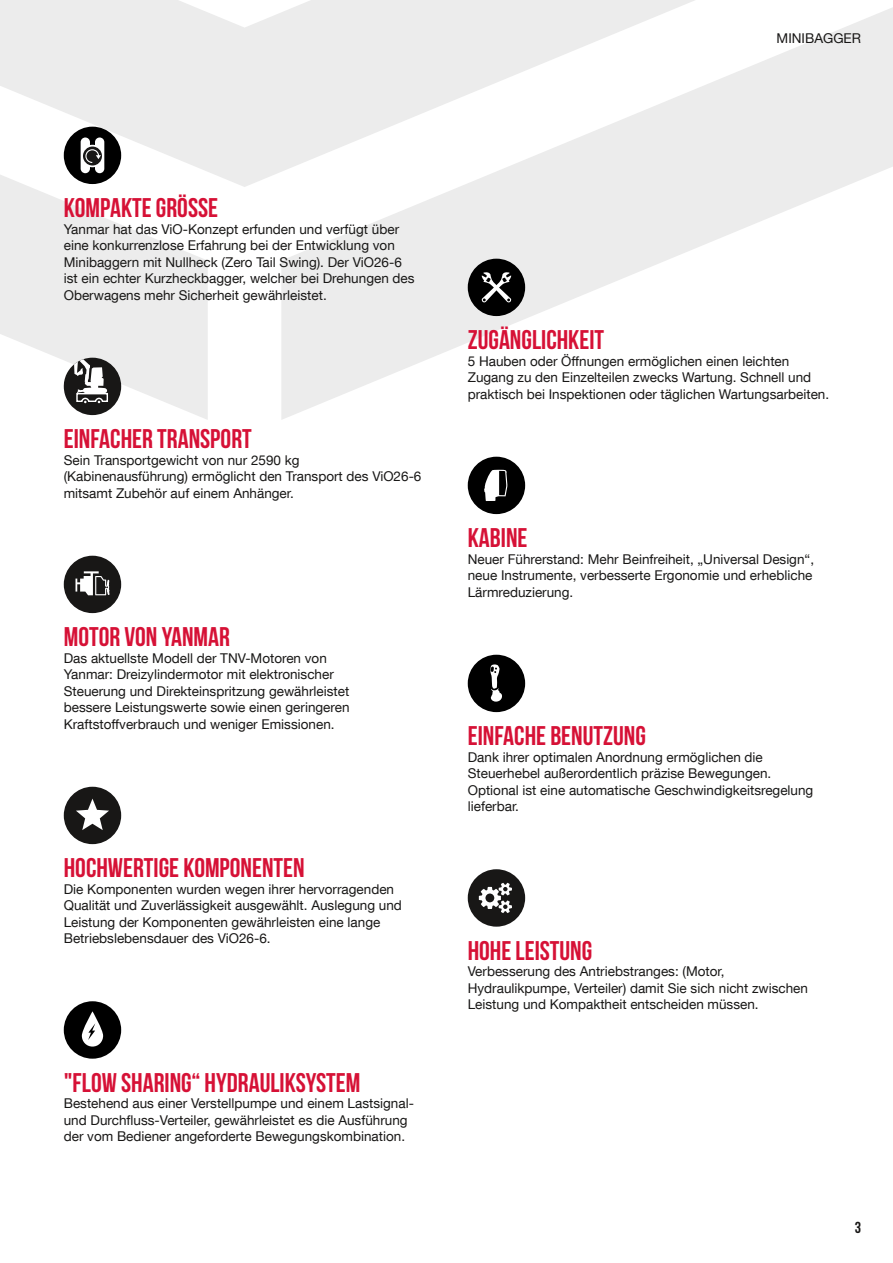
<style>
.page{position:relative;width:893px;height:1263px;background:#fff}
.page>*{position:absolute;margin:0;border:0;box-sizing:border-box;transform-origin:0 0}
.t1{font:700 27px "Bebas Neue";color:#d61136}
.t2{font:15.9px "Bebas Neue";color:#181716}
.t3{font:13.5px/16.5px "Helvetica Neue LT Com";color:#181716}
</style>
<div class="page">
<svg style="left:281px;top:7px;width:612px;height:413px"></svg>
<svg style="left:0;top:0;width:696px;height:187px;fill:#ececec"></svg>
<svg style="left:0;top:174px;width:208px;height:246px;fill:#ececec"></svg>
<div style="left:64px;top:127px;width:57px;height:57px;background:#000;border-radius:50%"></div>
<svg style="left:81px;top:137px;width:23px;height:36px"></svg>
<svg style="left:64px;top:358px;width:57px;height:57px"></svg>
<div style="left:64px;top:556px;width:57px;height:57px;background:#181716;border-radius:50%"></div>
<svg style="left:76px;top:571px;width:34px;height:24px"></svg>
<div style="left:64px;top:787px;width:57px;height:57px;background:#181716;border-radius:50%"></div>
<svg style="left:76px;top:799px;width:33px;height:31px"></svg>
<div style="left:64px;top:1001px;width:57px;height:58px;background:#000;border-radius:50%"></div>
<svg style="left:82px;top:1011px;width:21px;height:35px"></svg>
<div style="left:468px;top:259px;width:57px;height:57px;background:#000;border-radius:50%"></div>
<svg style="left:481px;top:272px;width:30px;height:31px"></svg>
<div style="left:468px;top:457px;width:57px;height:57px;background:#000;border-radius:50%"></div>
<svg style="left:484px;top:470px;width:23px;height:31px"></svg>
<div style="left:468px;top:655px;width:57px;height:57px;background:#000;border-radius:50%"></div>
<svg style="left:490px;top:664px;width:12px;height:38px"></svg>
<div style="left:468px;top:869px;width:57px;height:58px;background:#181716;border-radius:50%"></div>
<svg style="left:479px;top:883px;width:33px;height:30px"></svg>
<p class="t3" style="left:777px;top:29px;width:86px">MINIBAGGER</p>
<h1 class="t1" style="left:64px;top:193px;width:156px">KOMPAKTE GRÖSSE</h1>
<p class="t3" style="left:64px;top:220px;width:352px">Yanmar hat das ViO-Konzept erfunden und verfügt über eine konkurrenzlose Erfahrung bei der Entwicklung von Minibaggern mit Nullheck (Zero Tail Swing). Der ViO26-6 ist ein echter Kurzheckbagger, welcher bei Drehungen des Oberwagens mehr Sicherheit gewährleistet.</p>
<h1 class="t1" style="left:64px;top:424px;width:190px">EINFACHER TRANSPORT</h1>
<p class="t3" style="left:64px;top:451px;width:359px">Sein Transportgewicht von nur 2590 kg (Kabinenausführung) ermöglicht den Transport des ViO26-6 mitsamt Zubehör auf einem Anhänger.</p>
<h1 class="t1" style="left:64px;top:622px;width:168px">MOTOR VON YANMAR</h1>
<p class="t3" style="left:64px;top:649px;width:287px">Das aktuellste Modell der TNV-Motoren von Yanmar: Dreizylindermotor mit elektronischer Steuerung und Direkteinspritzung gewährleistet bessere Leistungswerte sowie einen geringeren Kraftstoffverbrauch und weniger Emissionen.</p>
<h1 class="t1" style="left:64px;top:853px;width:242px">HOCHWERTIGE KOMPONENTEN</h1>
<p class="t3" style="left:64px;top:880px;width:340px">Die Komponenten wurden wegen ihrer hervorragenden Qualität und Zuverlässigkeit ausgewählt. Auslegung und Leistung der Komponenten gewährleisten eine lange Betriebslebensdauer des ViO26-6.</p>
<h1 class="t1" style="left:64px;top:1067px;width:298px">"FLOW SHARING“ HYDRAULIKSYSTEM</h1>
<p class="t3" style="left:64px;top:1095px;width:352px">Bestehend aus einer Verstellpumpe und einem Lastsignal&shy;und Durchfluss-Verteiler, gewährleistet es die Ausführung der vom Bediener angeforderte Bewegungskombination.</p>
<h1 class="t1" style="left:468px;top:325px;width:138px">ZUGÄNGLICHKEIT</h1>
<p class="t3" style="left:468px;top:352px;width:363px">5 Hauben oder Öffnungen ermöglichen einen leichten<br>Zugang zu den Einzelteilen zwecks Wartung. Schnell und praktisch bei Inspektionen oder täglichen Wartungsarbeiten.</p>
<h1 class="t1" style="left:468px;top:523px;width:61px">KABINE</h1>
<p class="t3" style="left:468px;top:550px;width:348px;text-align:justify">Neuer Führerstand: Mehr Beinfreiheit, „Universal Design“, neue Instrumente, verbesserte Ergonomie und erhebliche Lärmreduzierung.</p>
<h1 class="t1" style="left:468px;top:721px;width:180px">EINFACHE BENUTZUNG</h1>
<p class="t3" style="left:468px;top:748px;width:347px">Dank ihrer optimalen Anordnung ermöglichen die Steuerhebel außerordentlich präzise Bewegungen.<br>Optional ist eine automatische Geschwindigkeitsregelung lieferbar.</p>
<h1 class="t1" style="left:468px;top:935px;width:126px">HOHE LEISTUNG</h1>
<p class="t3" style="left:468px;top:963px;width:342px">Verbesserung des Antriebstranges: (Motor,<br>Hydraulikpumpe, Verteiler) damit Sie sich nicht zwischen<br>Leistung und Kompaktheit entscheiden müssen.</p>
<p class="t2" style="left:855px;top:1218px;width:8px">3</p>
</div>
